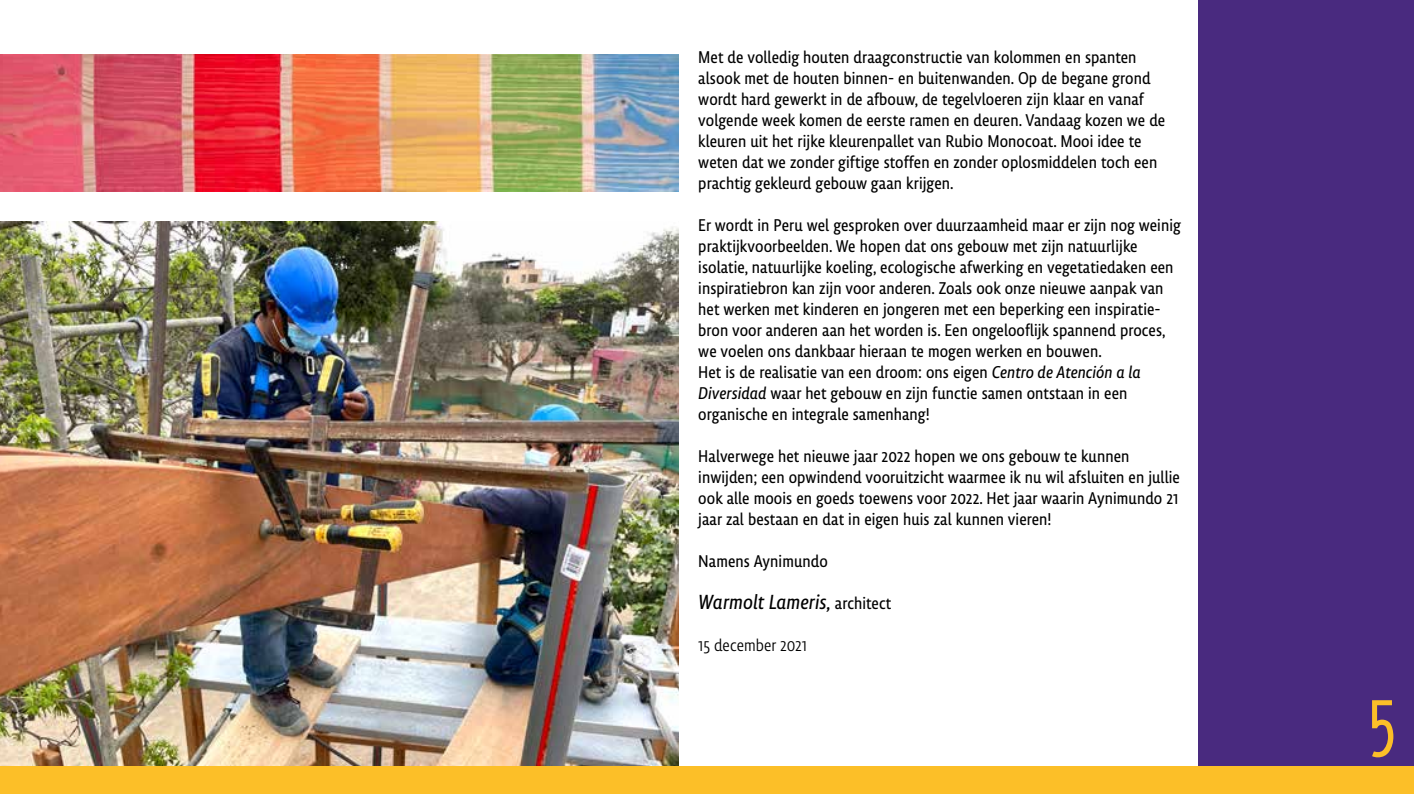
<style>
.page{position:relative;width:1414px;height:794px;background:#fff}
.page>*{position:absolute;margin:0;border:0;box-sizing:border-box;transform-origin:0 0}
.t1{font:84px "Saa Series AD";color:#fcbf28}
.t2{font:italic 21px "Lemon Sans Next Cond";letter-spacing:.005em;color:#000}
.t3{font:17.5px/21px "Lemon Sans Next Cond";letter-spacing:.005em;color:#000}
.t4{font:17.5px "Lemon Sans Next Cond S Light";letter-spacing:.005em;color:#000}
.s1{font-style:italic}
.s2{font-style:normal;font-size:17.5px}
</style>
<div class="page">
<div style="left:1198px;top:0;width:216px;height:794px;background:#492a7f"></div>
<img style="left:0;top:222px;width:679px;height:544px">
<img style="left:0;top:55px;width:679px;height:136px">
<div style="left:0;top:766px;width:1414px;height:28px;background:#fcbf28"></div>
<p class="t3" style="left:698px;top:47px;width:468px">Met de volledig houten draagconstructie van kolommen en spanten alsook met de houten binnen- en buitenwanden. Op de begane grond wordt hard gewerkt in de afbouw, de tegelvloeren zijn klaar en vanaf volgende week komen de eerste ramen en deuren. Vandaag kozen we de kleuren uit het rijke kleurenpallet van Rubio Monocoat. Mooi idee te weten dat we zonder giftige stoffen en zonder oplosmiddelen toch een prachtig gekleurd gebouw gaan krijgen.</p>
<p class="t3" style="left:698px;top:215px;width:484px">Er wordt in Peru wel gesproken over duurzaamheid maar er zijn nog weinig praktijkvoorbeelden. We hopen dat ons gebouw met zijn natuurlijke isolatie, natuurlijke koeling, ecologische afwerking en vegetatiedaken een inspiratiebron kan zijn voor anderen. Zoals ook onze nieuwe aanpak van het werken met kinderen en jongeren met een beperking een inspiratie&shy;bron voor anderen aan het worden is. Een ongelooflijk spannend proces, we voelen ons dankbaar hieraan te mogen werken en bouwen.<br>Het is de realisatie van een droom: ons eigen <span class="s1">Centro de Atención a la Diversidad</span> waar het gebouw en zijn functie samen ontstaan in een organische en integrale samenhang!</p>
<p class="t3" style="left:698px;top:446px;width:483px">Halverwege het nieuwe jaar 2022 hopen we ons gebouw te kunnen inwijden; een opwindend vooruitzicht waarmee ik nu wil afsluiten en jullie ook alle moois en goeds toewens voor 2022. Het jaar waarin Aynimundo 21 jaar zal bestaan en dat in eigen huis zal kunnen vieren!</p>
<p class="t3" style="left:698px;top:551px;width:131px">Namens Aynimundo</p>
<p class="t2" style="left:698px;top:589px;width:195px">Warmolt Lameris, <span class="s2">architect</span></p>
<p class="t4" style="left:698px;top:635px;width:110px">15 december 2021</p>
<h1 class="t1" style="left:1368px;top:684px;width:28px">5</h1>
</div>
